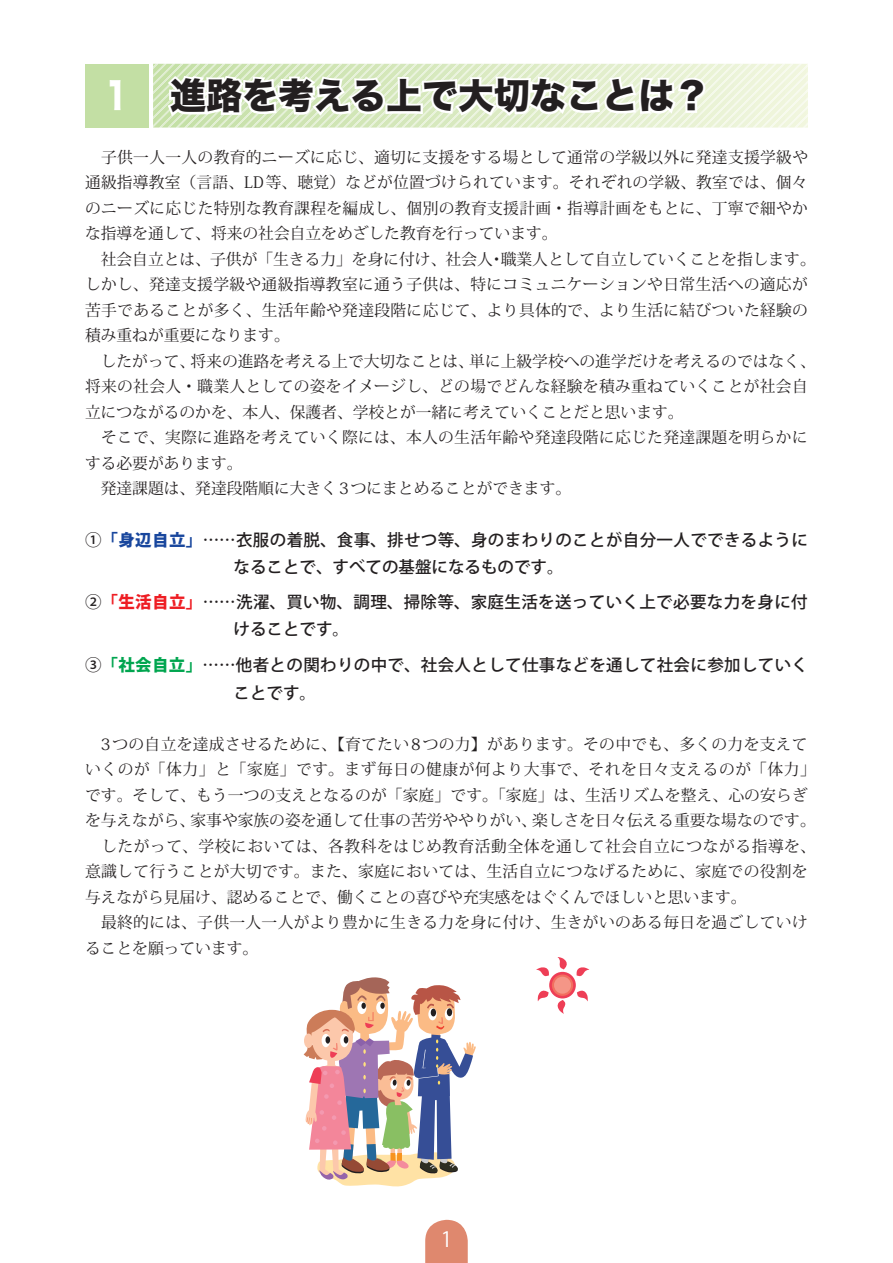
<style>
.page{position:relative;width:893px;height:1263px;background:#fff}
.page>*{position:absolute;margin:0;border:0;box-sizing:border-box;transform-origin:0 0}
.t1{font:36px "Hira Kaku Std W8";color:#231f20}
.t2{font:21px "Koz Go Std";color:#fff}
.t3{font:500 16.5px/27px "Koz Go Pro";letter-spacing:.02em;color:#231f20}
.t4{font:15.75px/25.5px "Koz Min Std";letter-spacing:.02em;color:#231f20}
.s1{color:#fff}
.s2{font-weight:800;color:#18469d}
.s3{font-weight:800;color:#ee1d23}
.s4{font-weight:800;color:#00a54f}
</style>
<div class="page">
<div style="left:85px;top:64px;width:64px;height:64px;background:#c3dfa4"></div>
<svg style="left:153px;top:63px;width:655px;height:65px"></svg>
<svg style="left:549px;top:972px;width:27px;height:26px"></svg>
<svg style="left:552px;top:974px;width:21px;height:22px"></svg>
<div style="left:554px;top:977px;width:17px;height:17px;background:#f59687;border-radius:50%"></div>
<svg style="left:557px;top:957px;width:10px;height:12px"></svg>
<svg style="left:536px;top:967px;width:13px;height:9px"></svg>
<svg style="left:538px;top:990px;width:11px;height:11px"></svg>
<svg style="left:576px;top:967px;width:13px;height:9px"></svg>
<svg style="left:577px;top:990px;width:11px;height:11px"></svg>
<svg style="left:557px;top:1000px;width:9px;height:14px"></svg>
<svg style="left:304px;top:977px;width:172px;height:209px"></svg>
<svg style="left:425px;top:1220px;width:43px;height:43px"></svg>
<h1 class="t1" style="left:106px;top:76px;width:606px"><span class="s1">1</span> 進路を考える上で大切なことは？</h1>
<p class="t4" style="left:85px;top:144px;width:732px">　子供一人一人の教育的ニーズに応じ、適切に支援をする場として通常の学級以外に発達支援学級や通級指導教室（言語、LD等、聴覚）などが位置づけられています。それぞれの学級、教室では、個々のニーズに応じた特別な教育課程を編成し、個別の教育支援計画・指導計画をもとに、丁寧で細やかな指導を通して、将来の社会自立をめざした教育を行っています。<br>　社会自立とは、子供が「生きる力」を身に付け、社会人・職業人として自立していくことを指します。しかし、発達支援学級や通級指導教室に通う子供は、特にコミュニケーションや日常生活への適応が苦手であることが多く、生活年齢や発達段階に応じて、より具体的で、より生活に結びついた経験の積み重ねが重要になります。<br>　したがって、将来の進路を考える上で大切なことは、単に上級学校への進学だけを考えるのではなく、将来の社会人・職業人としての姿をイメージし、どの場でどんな経験を積み重ねていくことが社会自立につながるのかを、本人、保護者、学校とが一緒に考えていくことだと思います。<br>　そこで、実際に進路を考えていく際には、本人の生活年齢や発達段階に応じた発達課題を明らかにする必要があります。<br>　発達課題は、発達段階順に大きく3つにまとめることができます。</p>
<p class="t3" style="left:234px;top:527px;width:576px;text-indent:-148px">①<span class="s2">「身辺自立」</span>……衣服の着脱、食事、排せつ等、身のまわりのことが自分一人でできるようになることで、すべての基盤になるものです。</p>
<p class="t3" style="left:234px;top:590px;width:576px;text-indent:-148px">②<span class="s3">「生活自立」</span>……洗濯、買い物、調理、掃除等、家庭生活を送っていく上で必要な力を身に付けることです。</p>
<p class="t3" style="left:234px;top:652px;width:576px;line-height:27.8px;text-indent:-148px">③<span class="s4">「社会自立」</span>……他者との関わりの中で、社会人として仕事などを通して社会に参加していくことです。</p>
<p class="t4" style="left:85px;top:731px;width:732px">　3つの自立を達成させるために、【育てたい8つの力】があります。その中でも、多くの力を支えていくのが「体力」と「家庭」です。まず毎日の健康が何より大事で、それを日々支えるのが「体力」です。そして、もう一つの支えとなるのが「家庭」です。「家庭」は、生活リズムを整え、心の安らぎを与えながら、家事や家族の姿を通して仕事の苦労ややりがい、楽しさを日々伝える重要な場なのです。　したがって、学校においては、各教科をはじめ教育活動全体を通して社会自立につながる指導を、意識して行うことが大切です。また、家庭においては、生活自立につなげるために、家庭での役割を与えながら見届け、認めることで、働くことの喜びや充実感をはぐくんでほしいと思います。<br>　最終的には、子供一人一人がより豊かに生きる力を身に付け、生きがいのある毎日を過ごしていけることを願っています。</p>
<h2 class="t2" style="left:441px;top:1227px;width:13px">1</h2>
</div>
